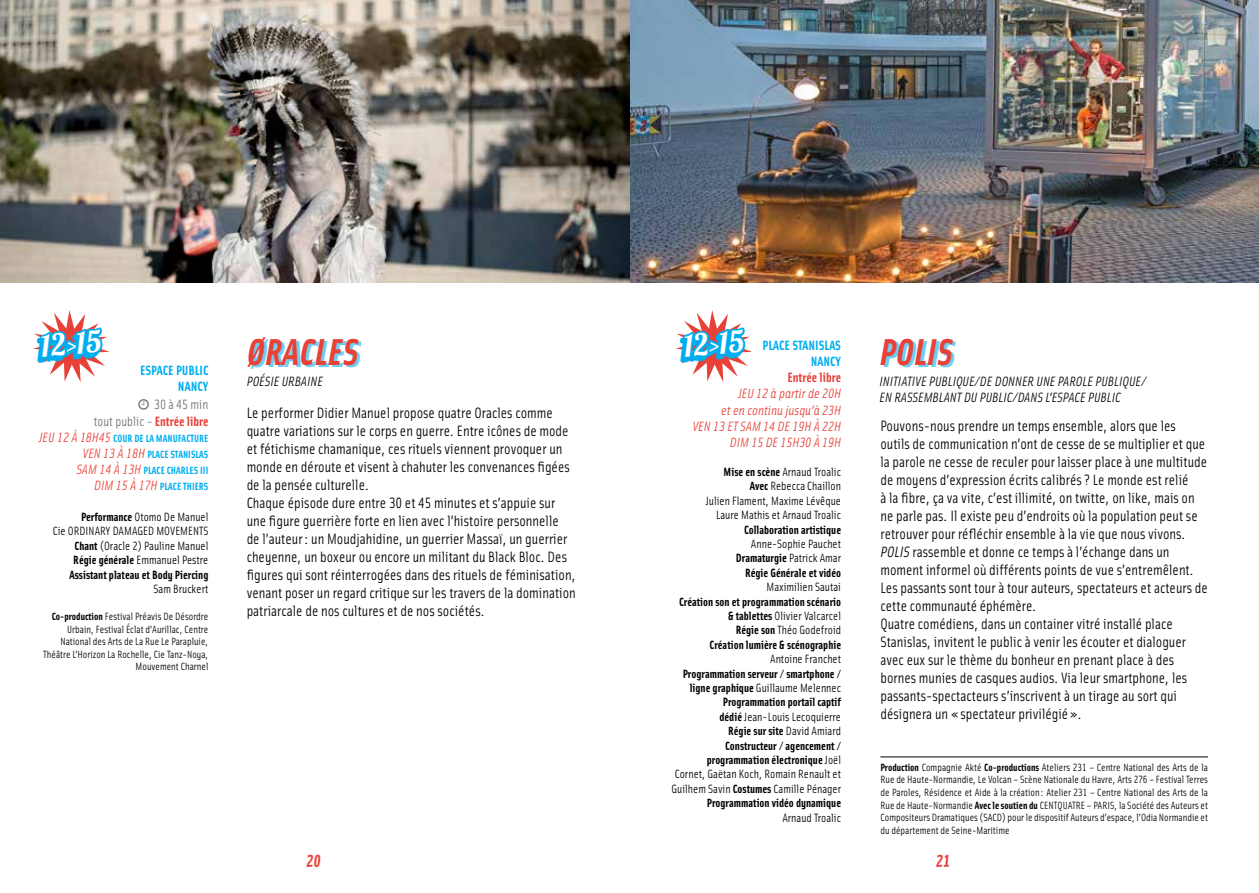
<style>
.page{position:relative;width:1259px;height:893px;background:#fff}
.page>*{position:absolute;margin:0;border:0;box-sizing:border-box;transform-origin:0 0}
.t1{font:italic 37.5px "Solex Bold Lining";color:#e84137}
.t2{font:30.15px "Lobster 1.3";color:#fff}
.t3{font:15px/18px "Solex Regular Lining";color:#000}
.t4{font:italic 13.5px "Solex Regular Lining";color:#000}
.t5{font:italic 13.5px/16.2px "Solex Regular Lining";color:#e84137;text-align:right}
.t6{font:13.5px/16.2px "Solex Bold Lining";color:#00aeef;text-align:right}
.t7{font:13.5px/16.2px "Solex Regular Lining";color:#717076;text-align:right}
.t8{font:13.5px "Solex Bold Lining";color:#e84137}
.t9{font:12px/14.4px "Solex Regular Lining";color:#000;text-align:right}
.t10{font:12px/14.4px "Solex Bold Lining";color:#000;text-align:right}
.t11{font:10.5px/12.6px "Solex Regular Lining";color:#000;text-align:justify}
.t12{font:10.5px "Solex Bold Lining";color:#00aeef}
.s1{font-family:"Solex Bold Lining";color:#e84137}
.s2{font-family:"Solex Regular Lining";font-style:italic;font-size:13.5px;color:#e84137}
.s3{font-family:"Solex Bold Lining"}
.s4{font-family:"Solex Regular Lining"}
.s5{font-style:italic}
</style>
<div class="page">
<img style="left:629px;top:0;width:630px;height:283px">
<img style="left:675px;top:258px;width:77px;height:124px">
<hr style="left:880px;top:756px;width:328px;height:1px;background:#000">
<img style="left:0;top:0;width:629px;height:283px">
<svg style="left:33px;top:258px;width:76px;height:124px"></svg>
<h2 class="t2" style="left:39px;top:327px;width:62px;rotate:-5deg">12&gt;15</h2>
<p class="t6" style="left:140px;top:362px;width:70px">Espace public nancy</p>
<p class="t7" style="left:94px;top:396px;width:116px">30 à 45 min<br>tout public - <span class="s1">Entrée libre</span></p>
<p class="t12" style="left:39px;top:431px;width:171px"><span class="s2">JEU 12 À 18H45</span> cour de la Manufacture</p>
<p class="t12" style="left:82px;top:447px;width:126px"><span class="s2">VEN 13 À 18H</span> place Stanislas</p>
<p class="t12" style="left:76px;top:464px;width:128px"><span class="s2">SAM 14 À 13H</span> Place Charles III</p>
<p class="t12" style="left:94px;top:480px;width:115px"><span class="s2">DIM 15 À 17H</span> Place Thiers</p>
<p class="t9" style="left:53px;top:509px;width:157px"><span class="s3">Performance</span> Otomo De Manuel<br>Cie ORDINARY DAMAGED MOVEMENTS<br><span class="s3">Chant</span> (Oracle 2) Pauline Manuel<br><span class="s3">Régie générale</span> Emmanuel Pestre</p>
<p class="t10" style="left:69px;top:567px;width:140px">Assistant plateau et Body Piercing</p>
<p class="t9" style="left:154px;top:581px;width:56px">Sam Bruckert</p>
<p class="t11" style="left:43px;top:610px;width:167px;text-align:right"><span class="s3">Co-production</span> Festival Préavis De Désordre Urbain, Festival Éclat d’Aurillac, Centre National des Arts de La Rue Le Parapluie, Théâtre L’Horizon La Rochelle, Cie Tanz-Noya, Mouvement Charnel</p>
<h1 class="t1" style="left:247px;top:328px;width:110px">ØRACLES</h1>
<p class="t4" style="left:247px;top:373px;width:78px">POÉSIE URBAINE</p>
<p class="t3" style="left:247px;top:403px;width:331px">Le performer Didier Manuel propose quatre Oracles comme quatre variations sur le corps en guerre. Entre icônes de mode et fétichisme chamanique, ces rituels viennent provoquer un monde en déroute et visent à chahuter les convenances figées de la pensée culturelle.<br>Chaque épisode dure entre 30 et 45 minutes et s’appuie sur une figure guerrière forte en lien avec l’histoire personnelle<br>de l’auteur: un Moudjahidine, un guerrier Massaï, un guerrier cheyenne, un boxeur ou encore un militant du Black Bloc. Des figures qui sont réinterrogées dans des rituels de féminisation, venant poser un regard critique sur les travers de la domination patriarcale de nos cultures et de nos sociétés.</p>
<h2 class="t2" style="left:682px;top:327px;width:62px;rotate:-5deg">12&gt;15</h2>
<p class="t6" style="left:762px;top:336px;width:12px">PLACE</p>
<p class="t6" style="left:792px;top:336px;width:50px">STANI SLAS nancy</p>
<p class="t8" style="left:787px;top:369px;width:55px">Entrée libre</p>
<p class="t5" style="left:692px;top:385px;width:150px">JEU 12 À PARTIR DE 20H<br>ET EN CONTINU JUSQU’À 23H<br>VEN 13 ET SAM 14 DE 19H À 22H<br>DIM 15 DE 15H30 À 19H</p>
<p class="t9" style="left:706px;top:464px;width:137px"><span class="s3">Mise en scène</span> Arnaud Troalic<br><span class="s3">Avec</span> Rebecca Chaillon<br>Julien Flament, Maxime Lévêque<br>Laure Mathis et Arnaud Troalic</p>
<p class="t10" style="left:744px;top:522px;width:99px">Collaboration artistique</p>
<p class="t9" style="left:751px;top:536px;width:92px">Anne-Sophie Pauchet</p>
<p class="t10" style="left:736px;top:550px;width:107px">Dramaturgie <span class="s4">Patrick Amar<br></span>Régie Générale et vidéo</p>
<p class="t9" style="left:766px;top:579px;width:76px">Maximilien Sautai</p>
<p class="t10" style="left:679px;top:594px;width:164px">Création son et programmation scénario</p>
<p class="t9" style="left:728px;top:608px;width:115px"><span class="s3">&amp; tablettes</span> Olivier Valcarcel<br><span class="s3">Régie son</span> Théo Godefroid</p>
<p class="t10" style="left:709px;top:637px;width:133px">Création lumière &amp; scénographie</p>
<p class="t9" style="left:770px;top:651px;width:72px">Antoine Franchet</p>
<p class="t10" style="left:683px;top:666px;width:160px">Programmation serveur / smartphone /</p>
<p class="t9" style="left:689px;top:680px;width:153px"><span class="s3">ligne graphique</span> Guillaume Melennec</p>
<p class="t10" style="left:723px;top:694px;width:120px">Programmation portail captif</p>
<p class="t9" style="left:719px;top:709px;width:123px"><span class="s3">dédié</span> Jean-Louis Lecoquierre</p>
<p class="t10" style="left:707px;top:723px;width:136px">Régie sur site <span class="s4">David Amiard<br></span>Constructeur / agencement / programmation électronique <span class="s4">Joël</span></p>
<p class="t9" style="left:671px;top:766px;width:171px;text-align:left">Cornet, Gaëtan Koch, Romain Renault et<br>Guilhem Savin <span class="s3">Costumes</span> Camille Pénager</p>
<p class="t10" style="left:707px;top:795px;width:136px">Programmation vidéo dynamique</p>
<p class="t9" style="left:782px;top:810px;width:60px">Arnaud Troalic</p>
<h1 class="t1" style="left:879px;top:328px;width:72px">POLIS</h1>
<p class="t4" style="left:879px;top:373px;width:6px">INITIATIVE</p>
<p class="t4" style="left:929px;top:373px;width:7px">PUBLIQUE</p>
<p class="t4" style="left:974px;top:373px;width:28px">/DE DONNER</p>
<p class="t4" style="left:1036px;top:373px;width:29px">UNE PAROLE</p>
<p class="t4" style="left:1095px;top:373px;width:7px">PUBLIQUE</p>
<p class="t4" style="left:1141px;top:373px;width:7px">/</p>
<p class="t4" style="left:879px;top:389px;width:46px">EN RASSEMBLANT</p>
<p class="t4" style="left:964px;top:389px;width:23px">DU PUBLIC</p>
<p class="t4" style="left:1012px;top:389px;width:58px">/DANS L’ESPACE</p>
<p class="t4" style="left:1088px;top:389px;width:7px">PUBLIC</p>
<p class="t3" style="left:880px;top:417px;width:329px">Pouvons-nous prendre un temps ensemble, alors que les outils de communication n’ont de cesse de se multiplier et que la parole ne cesse de reculer pour laisser place à une multitude de moyens d’expression écrits calibrés ? Le monde est relié<br>à la fibre, ça va vite, c’est illimité, on twitte, on like, mais on ne parle pas. Il existe peu d’endroits où la population peut se retrouver pour réfléchir ensemble à la vie que nous vivons.<br><span class="s5">POLIS</span> rassemble et donne ce temps à l’échange dans un moment informel où différents points de vue s’entremêlent.<br>Les passants sont tour à tour auteurs, spectateurs et acteurs de cette communauté éphémère.<br>Quatre comédiens, dans un container vitré installé place Stanislas, invitent le public à venir les écouter et dialoguer avec eux sur le thème du bonheur en prenant place à des bornes munies de casques audios. Via leur smartphone, les passants-spectacteurs s’inscrivent à un tirage au sort qui désignera un «spectateur privilégié».</p>
<p class="t11" style="left:880px;top:760px;width:329px"><span class="s3">Production</span> Compagnie Akté <span class="s3">Co-productions</span> Ateliers 231 – Centre National des Arts de la Rue de Haute-Normandie, Le Volcan – Scène Nationale du Havre, Arts 276 – Festival Terres de Paroles, Résidence et Aide à la création : Atelier 231 – Centre National des Arts de la Rue de Haute-Normandie <span class="s3">Avec le soutien du</span> CENTQUATRE – PARIS, la Société des Auteurs et Compositeurs Dramatiques (SACD) pour le dispositif Auteurs d’espace, l’Odia Normandie et du département de Seine-Maritime</p>
</div>
